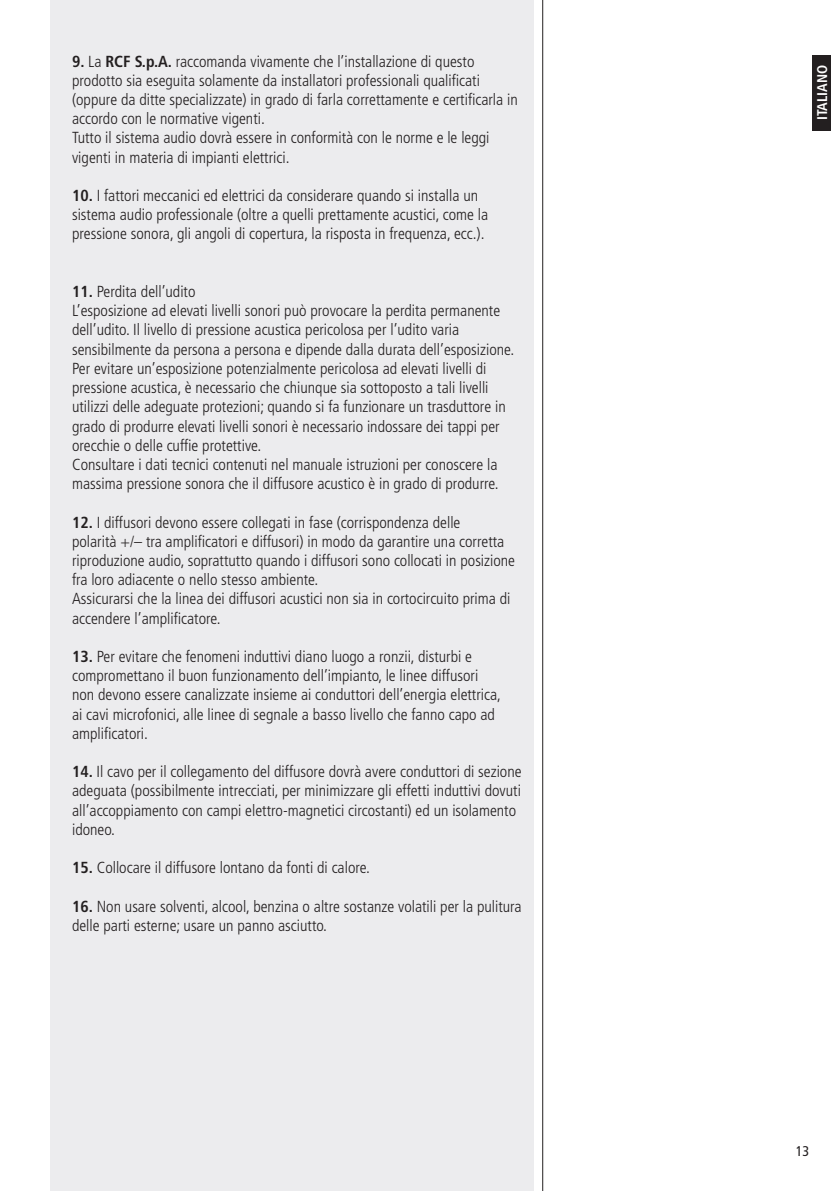
<style>
.page{position:relative;width:840px;height:1191px;background:#fff}
.page>*{position:absolute;margin:0;border:0;box-sizing:border-box;transform-origin:0 0}
.t1{font:300 condensed 16px/19.2px "Frutiger LT Std";color:#231f20}
.t2{font:700 condensed 14px "Frutiger LT Std";color:#fff}
.t3{font:condensed 14px "Frutiger LT Std";color:#231f20}
.s1{font-weight:700}
</style>
<div class="page">
<div style="left:51px;top:0;width:482px;height:1191px;background:#ececee"></div>
<hr style="left:542px;top:0;width:1px;height:1191px;background:#231f20">
<div style="left:812px;top:55px;width:18px;height:75px;background:#231f20"></div>
<p class="t1" style="left:72px;top:52px;width:447px"><span class="s1">9.</span> La <span class="s1">RCF S.p.A.</span> raccomanda vivamente che l’installazione di questo prodotto sia eseguita solamente da installatori professionali qualificati (oppure da ditte specializzate) in grado di farla correttamente e certificarla in accordo con le normative vigenti.<br>Tutto il sistema audio dovrà essere in conformità con le norme e le leggi vigenti in materia di impianti elettrici.</p>
<p class="t1" style="left:72px;top:186px;width:417px"><span class="s1">10.</span> I fattori meccanici ed elettrici da considerare quando si installa un sistema audio professionale (oltre a quelli prettamente acustici, come la pressione sonora, gli angoli di copertura, la risposta in frequenza, ecc.).</p>
<p class="t1" style="left:72px;top:282px;width:443px"><span class="s1">11.</span> Perdita dell’udito<br>L’esposizione ad elevati livelli sonori può provocare la perdita permanente dell’udito. Il livello di pressione acustica pericolosa per l’udito varia sensibilmente da persona a persona e dipende dalla durata dell’esposizione.<br>Per evitare un’esposizione potenzialmente pericolosa ad elevati livelli di pressione acustica, è necessario che chiunque sia sottoposto a tali livelli utilizzi delle adeguate protezioni; quando si fa funzionare un trasduttore in grado di produrre elevati livelli sonori è necessario indossare dei tappi per orecchie o delle cuffie protettive.<br>Consultare i dati tecnici contenuti nel manuale istruzioni per conoscere la massima pressione sonora che il diffusore acustico è in grado di produrre.</p>
<p class="t1" style="left:72px;top:512px;width:444px"><span class="s1">12.</span> I diffusori devono essere collegati in fase (corrispondenza delle<br>polarità +/– tra amplificatori e diffusori) in modo da garantire una corretta riproduzione audio, soprattutto quando i diffusori sono collocati in posizione fra loro adiacente o nello stesso ambiente.<br>Assicurarsi che la linea dei diffusori acustici non sia in cortocircuito prima di accendere l’amplificatore.</p>
<p class="t1" style="left:72px;top:647px;width:430px"><span class="s1">13.</span> Per evitare che fenomeni induttivi diano luogo a ronzii, disturbi e compromettano il buon funzionamento dell’impianto, le linee diffusori non devono essere canalizzate insieme ai conduttori dell’energia elettrica, ai cavi microfonici, alle linee di segnale a basso livello che fanno capo ad amplificatori.</p>
<p class="t1" style="left:72px;top:762px;width:451px"><span class="s1">14.</span> Il cavo per il collegamento del diffusore dovrà avere conduttori di sezione adeguata (possibilmente intrecciati, per minimizzare gli effetti induttivi dovuti all’accoppiamento con campi elettro-magnetici circostanti) ed un isolamento idoneo.</p>
<p class="t1" style="left:72px;top:858px;width:299px"><span class="s1">15.</span> Collocare il diffusore lontano da fonti di calore.</p>
<p class="t1" style="left:72px;top:896px;width:450px"><span class="s1">16.</span> Non usare solventi, alcool, benzina o altre sostanze volatili per la pulitura delle parti esterne; usare un panno asciutto.</p>
<p class="t2" style="left:813px;top:120px;width:57px;rotate:-90deg">ITALIANO</p>
<p class="t3" style="left:795px;top:1142px;width:15px">13</p>
</div>
